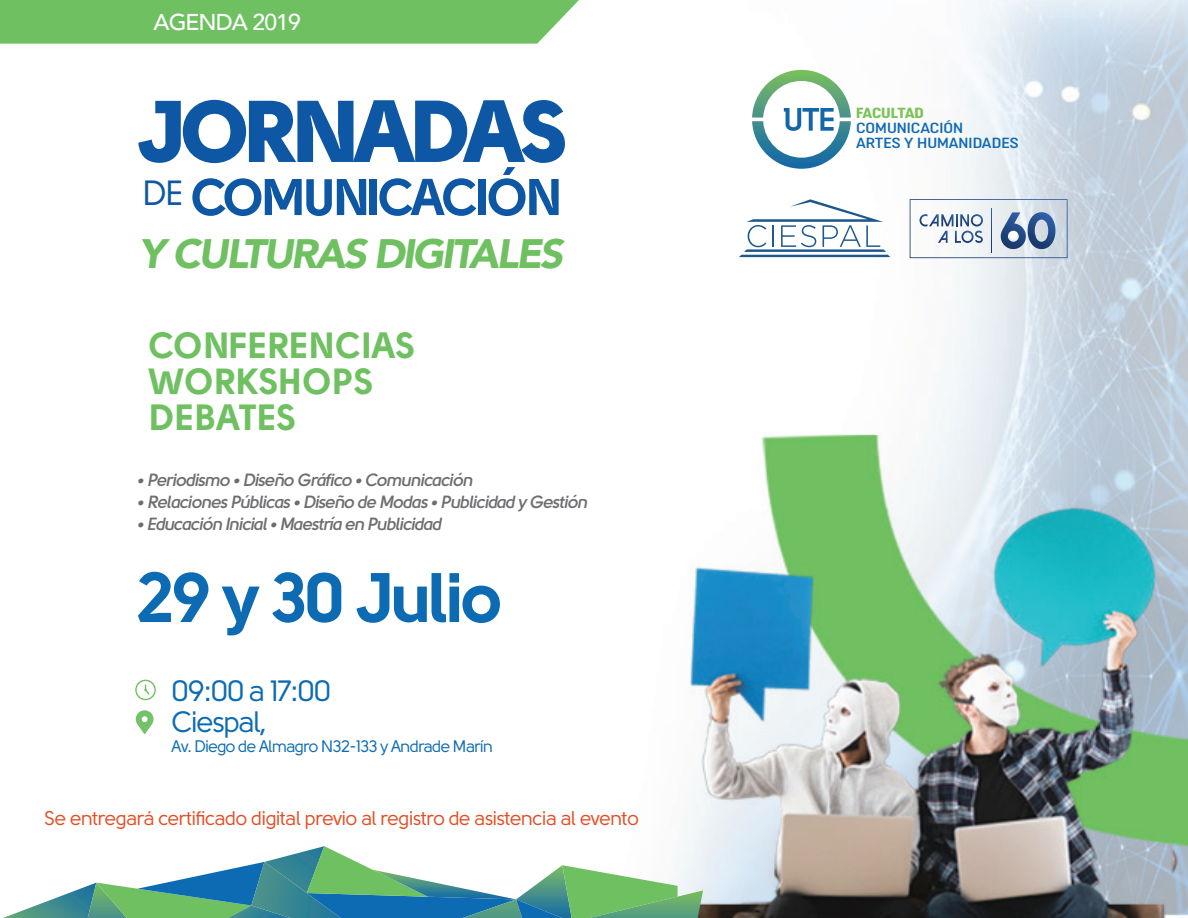
<style>
.page{position:relative;width:1188px;height:918px;background:#fff}
.page>*{position:absolute;margin:0;border:0;box-sizing:border-box;transform-origin:0 0}
.t1{font:87.3px "Solomon Sans Black";letter-spacing:-.06em;color:#0e57a4}
.t2{font:69.9px "Solomon Sans Bold";letter-spacing:-.06em;color:#0d6bb4}
.t3{font:51.15px "Solomon Sans Bold";letter-spacing:-.06em;color:#0e57a4}
.t4{font:italic 900 40.95px "Avenir";letter-spacing:-.06em;color:#6fc060}
.t5{font:36.3px/35.7px "Solomon Sans Bold";color:#6fc061}
.t6{font:29.4px/32px "Solomon Sans Normal";letter-spacing:-.06em;color:#0d6bb4}
.t7{font:500 22.8px "Avenir";letter-spacing:-.04em;color:#fff}
.t8{font:19.65px "Solomon Sans Normal";letter-spacing:-.04em;color:#e44d24}
.t9{font:17.55px "Solomon Sans Semi Bold Italic";letter-spacing:-.06em;color:#6c6d70}
.t10{font:16.65px "Solomon Sans Normal";letter-spacing:-.06em;color:#0d6bb4}
.t11{font:600 14.7px/15.5px "Opinion Pro Extended";color:#1069b4}
.t12{font:800 14.7px "Opinion Pro Extended";letter-spacing:-.025em;color:#7bc358}
</style>
<div class="page">
<img style="left:135px;top:0;width:1053px;height:918px">
<svg style="left:752px;top:70px;width:99px;height:99px"></svg>
<svg style="left:135px;top:680px;width:21px;height:20px"></svg>
<svg style="left:136px;top:710px;width:18px;height:24px"></svg>
<svg style="left:3px;top:846px;width:700px;height:72px"></svg>
<svg style="left:739px;top:199px;width:151px;height:58px"></svg>
<svg style="left:910px;top:199px;width:158px;height:59px"></svg>
<svg style="left:991px;top:209px;width:1px;height:43px"></svg>
<div style="left:0;top:0;width:579px;height:44px;background:#6fc061"></div>
<p class="t7" style="left:154px;top:3px;width:149px">AGENDA 2019</p>
<h1 class="t1" style="left:140px;top:80px;width:431px">JORNADAS</h1>
<h3 class="t3" style="left:142px;top:167px;width:423px"><sup>DE</sup> COMUNICACIÓN</h3>
<h3 class="t4" style="left:139px;top:220px;width:426px">Y CULTURAS DIGITALES</h3>
<h3 class="t5" style="left:149px;top:328px;width:268px">CONFERENCIAS<br>WORKSHOPS<br>DEBATES</h3>
<p class="t9" style="left:137px;top:470px;width:338px">• Periodismo • Diseño Gráfico • Comunicación</p>
<p class="t9" style="left:137px;top:492px;width:452px">• Relaciones Públicas • Diseño de Modas • Publicidad y Gestión</p>
<p class="t9" style="left:137px;top:514px;width:306px">• Educación Inicial • Maestría en Publicidad</p>
<h2 class="t2" style="left:137px;top:556px;width:369px">29 y 30 Julio</h2>
<h3 class="t6" style="left:171px;top:674px;width:161px">09:00 a 17:00<br>Ciespal,</h3>
<p class="t10" style="left:171px;top:737px;width:323px">Av. Diego de Almagro N32-133 y Andrade Marín</p>
<p class="t8" style="left:44px;top:807px;width:596px">Se entregará certificado digital previo al registro de asistencia al evento</p>
<p class="t12" style="left:856px;top:104px;width:69px">FACULTAD</p>
<p class="t11" style="left:856px;top:120px;width:164px">COMUNICACIÓN<br>ARTES Y HUMANIDADES</p>
</div>
